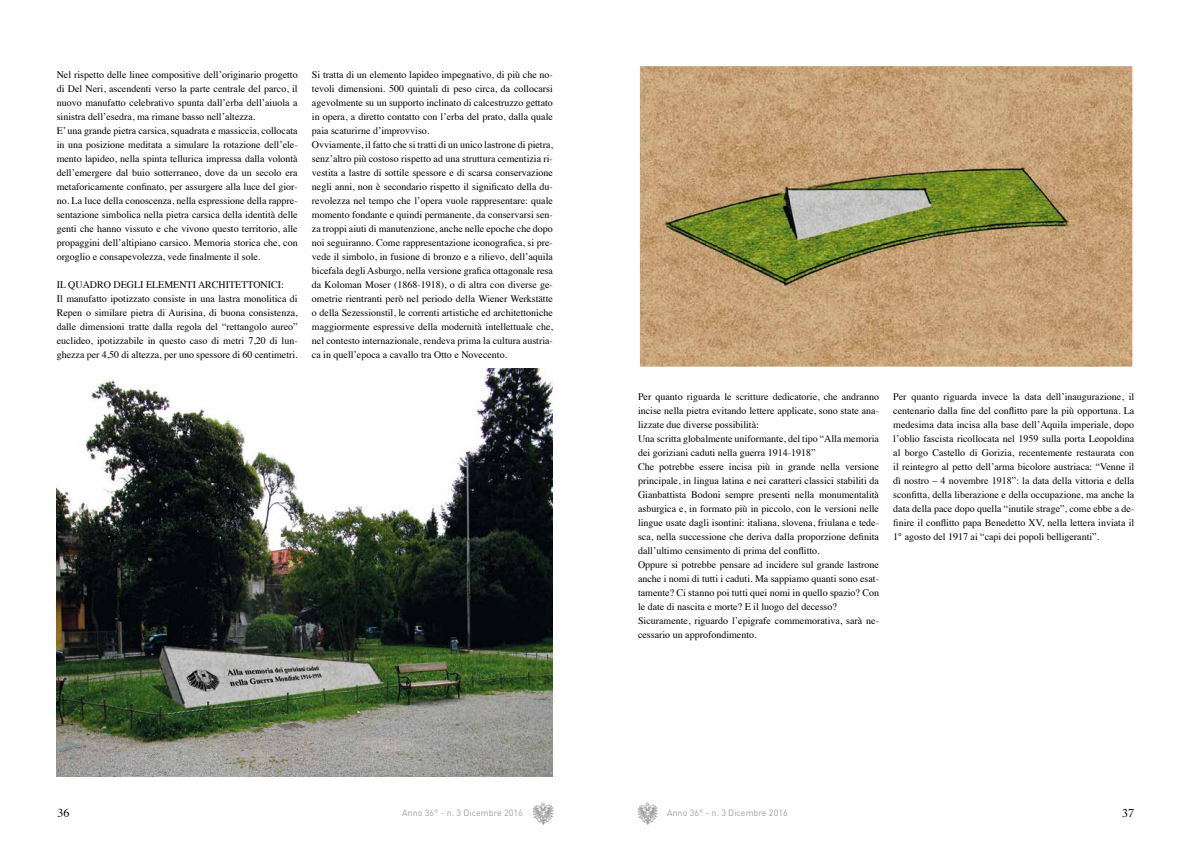
<style>
.page{position:relative;width:1191px;height:842px;background:#fff}
.page>*{position:absolute;margin:0;border:0;box-sizing:border-box;transform-origin:0 0}
.t1{font:12px "Times";color:#000}
.t2{font:12px "Adobe Caslon Pro";color:#000}
.t3{font:10px/14px "Times";color:#000}
.t4{font:9px "DIN";color:#9c9e9f}
</style>
<div class="page">
<img style="left:532px;top:802px;width:22px;height:23px">
<img style="left:637px;top:802px;width:21px;height:23px">
<img style="left:57px;top:369px;width:496px;height:408px">
<img style="left:641px;top:67px;width:490px;height:299px">
<div style="left:638px;top:64px;width:496px;height:305px;border:2px solid #fff"></div>
<p class="t3" style="left:57px;top:67px;width:242px">Nel rispetto delle linee compositive dell’originario progetto di Del Neri, ascendenti verso la parte centrale del parco, il nuovo manufatto celebrativo spunta dall’erba dell’aiuola a sinistra dell’esedra, ma rimane basso nell’altezza.<br>E’ una grande pietra carsica, squadrata e massiccia, collocata in una posizione meditata a simulare la rotazione dell’ele&shy;mento lapideo, nella spinta tellurica impressa dalla volontà dell’emergere dal buio sotterraneo, dove da un secolo era metaforicamente confinato, per assurgere alla luce del gior&shy;no. La luce della conoscenza, nella espressione della rappre&shy;sentazione simbolica nella pietra carsica della identità delle genti che hanno vissuto e che vivono questo territorio, alle propaggini dell’altipiano carsico. Memoria storica che, con orgoglio e consapevolezza, vede finalmente il sole.</p>
<p class="t3" style="left:57px;top:277px;width:242px">IL QUADRO DEGLI ELEMENTI ARCHITETTONICI:<br>Il manufatto ipotizzato consiste in una lastra monolitica di Repen o similare pietra di Aurisina, di buona consistenza, dalle dimensioni tratte dalla regola del “rettangolo aureo” euclideo, ipotizzabile in questo caso di metri 7,20 di lun&shy;ghezza per 4,50 di altezza, per uno spessore di 60 centimetri.</p>
<p class="t3" style="left:312px;top:67px;width:242px">Si tratta di un elemento lapideo impegnativo, di più che no&shy;tevoli dimensioni. 500 quintali di peso circa, da collocarsi agevolmente su un supporto inclinato di calcestruzzo gettato in opera, a diretto contatto con l’erba del prato, dalla quale paia scaturirne d’improvviso.<br>Ovviamente, il fatto che si tratti di un unico lastrone di pietra, senz’altro più costoso rispetto ad una struttura cementizia ri&shy;vestita a lastre di sottile spessore e di scarsa conservazione negli anni, non è secondario rispetto il significato della du&shy;revolezza nel tempo che l’opera vuole rappresentare: quale momento fondante e quindi permanente, da conservarsi sen&shy;za troppi aiuti di manutenzione, anche nelle epoche che dopo noi seguiranno. Come rappresentazione iconografica, si pre&shy;vede il simbolo, in fusione di bronzo e a rilievo, dell’aquila bicefala degli Asburgo, nella versione grafica ottagonale resa da Koloman Moser (1868-1918), o di altra con diverse ge&shy;ometrie rientranti però nel periodo della Wiener Werkstätte o della Sezessionstil, le correnti artistiche ed architettoniche maggiormente espressive della modernità intellettuale che, nel contesto internazionale, rendeva prima la cultura austria&shy;ca in quell’epoca a cavallo tra Otto e Novecento.</p>
<p class="t3" style="left:638px;top:389px;width:242px">Per quanto riguarda le scritture dedicatorie, che andranno incise nella pietra evitando lettere applicate, sono state ana&shy;lizzate due diverse possibilità:<br>Una scritta globalmente uniformante, del tipo “Alla memoria dei goriziani caduti nella guerra 1914-1918”<br>Che potrebbe essere incisa più in grande nella versione principale, in lingua latina e nei caratteri classici stabiliti da Gianbattista Bodoni sempre presenti nella monumentalità asburgica e, in formato più in piccolo, con le versioni nelle lingue usate dagli isontini: italiana, slovena, friulana e tede&shy;sca, nella successione che deriva dalla proporzione definita dall’ultimo censimento di prima del conflitto.<br>Oppure si potrebbe pensare ad incidere sul grande lastrone anche i nomi di tutti i caduti. Ma sappiamo quanti sono esat&shy;tamente? Ci stanno poi tutti quei nomi in quello spazio? Con le date di nascita e morte? E il luogo del decesso?<br>Sicuramente, riguardo l’epigrafe commemorativa, sarà ne&shy;cessario un approfondimento.</p>
<p class="t3" style="left:893px;top:389px;width:242px;text-align:justify">Per quanto riguarda invece la data dell’inaugurazione, il centenario dalla fine del conflitto pare la più opportuna. La medesima data incisa alla base dell’Aquila imperiale, dopo l’oblio fascista ricollocata nel 1959 sulla porta Leopoldina al borgo Castello di Gorizia, recentemente restaurata con il reintegro al petto dell’arma bicolore austriaca: “Venne il dì nostro – 4 novembre 1918”: la data della vittoria e della sconfitta, della liberazione e della occupazione, ma anche la data della pace dopo quella “inutile strage”, come ebbe a de&shy;finire il conflitto papa Benedetto XV, nella lettera inviata il 1° agosto del 1917 ai “capi dei popoli belligeranti”.</p>
<p class="t1" style="left:57px;top:802px;width:13px">36</p>
<p class="t4" style="left:402px;top:807px;width:122px">Anno 36° - n. 3 Dicembre 2016</p>
<p class="t4" style="left:667px;top:807px;width:122px">Anno 36° - n. 3 Dicembre 2016</p>
<p class="t2" style="left:1122px;top:806px;width:13px">37</p>
</div>
